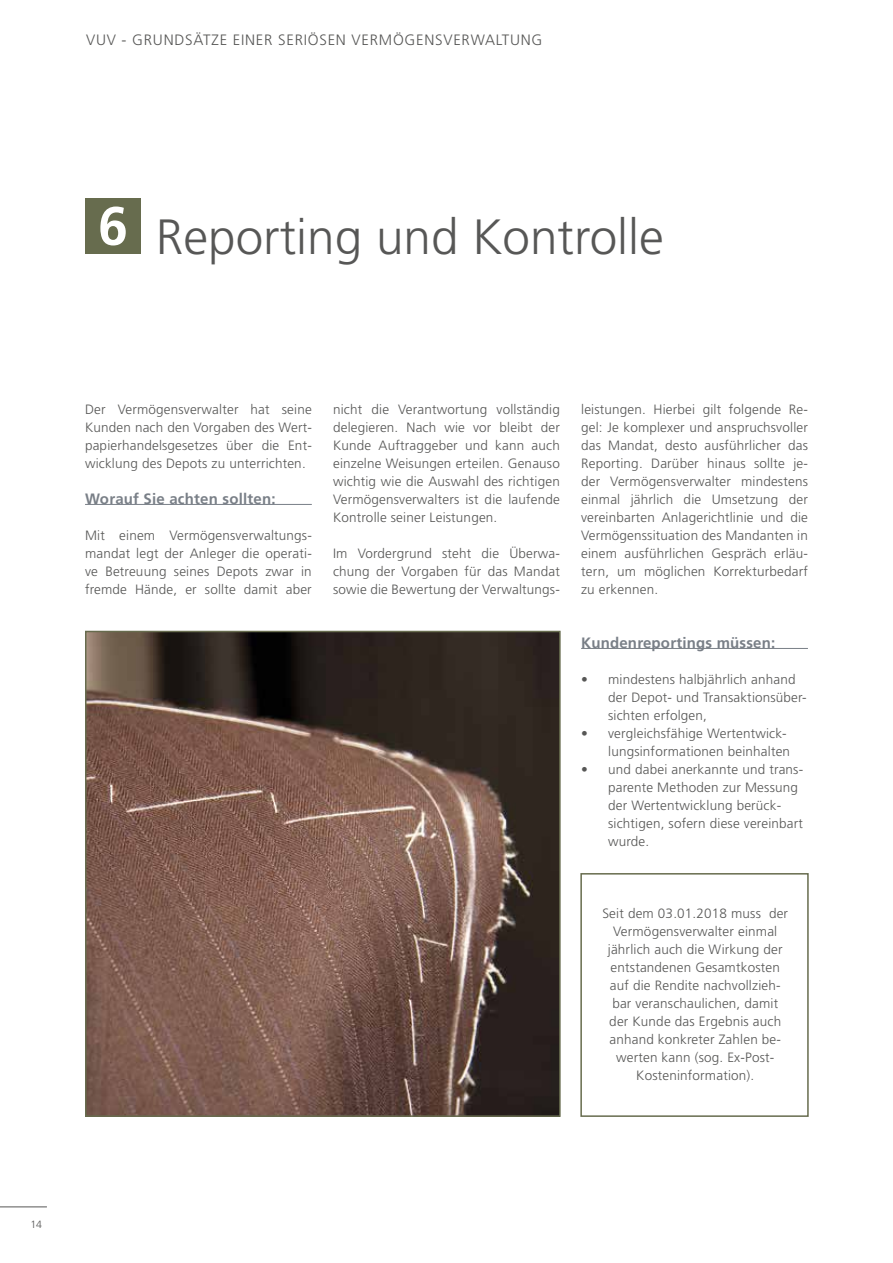
<style>
.page{position:relative;width:893px;height:1263px;background:#fff}
.page>*{position:absolute;margin:0;border:0;box-sizing:border-box;transform-origin:0 0}
.t1{font:300 49.5px "Frutiger LT Std";color:#575756}
.t2{font:700 15px "Frutiger LT Std";letter-spacing:.015em;color:#797f87}
.t3{font:300 15px "Frutiger LT Std";letter-spacing:.05em;color:#575756}
.t4{font:300 13.5px/18px "Frutiger LT Std";letter-spacing:.015em;color:#575756;text-align:justify}
.t5{font:300 10.5px "Frutiger LT Std";color:#575756}
</style>
<div class="page">
<hr style="left:0;top:1206px;width:47px;height:1px;background:#575756">
<hr style="left:85px;top:504px;width:227px;height:1px;background:#797f87">
<hr style="left:581px;top:648px;width:227px;height:1px;background:#797f87">
<img style="left:88px;top:634px;width:470px;height:480px">
<div style="left:85px;top:631px;width:476px;height:486px;border:2px solid #676c4e"></div>
<div style="left:85px;top:198px;width:55px;height:55px;background:#676c4e"></div>
<div style="left:580px;top:873px;width:229px;height:244px;border:2px solid #676c4e"></div>
<p class="t3" style="left:86px;top:32px;width:458px">VUV - GRUNDSÄTZE EINER SERIÖSEN VERMÖGENSVERWALTUNG</p>
<h1 class="t1" style="left:98px;top:209px;width:567px"><sup>6</sup> Reporting und Kontrolle</h1>
<p class="t4" style="left:85px;top:401px;width:228px">Der Vermögensverwalter hat seine Kunden nach den Vorgaben des Wert&shy;papierhandelsgesetzes über die Ent&shy;wicklung des Depots zu unterrichten.</p>
<p class="t2" style="left:85px;top:490px;width:192px">Worauf Sie achten sollten:</p>
<p class="t4" style="left:85px;top:527px;width:228px">Mit einem Vermögensverwaltungs&shy;mandat legt der Anleger die operati&shy;ve Betreuung seines Depots zwar in fremde Hände, er sollte damit aber</p>
<p class="t4" style="left:333px;top:401px;width:228px">nicht die Verantwortung vollständig delegieren. Nach wie vor bleibt der Kunde Auftraggeber und kann auch einzelne Weisungen erteilen. Genauso wichtig wie die Auswahl des richtigen Vermögensverwalters ist die laufende Kontrolle seiner Leistungen.</p>
<p class="t4" style="left:333px;top:545px;width:228px">Im Vordergrund steht die Überwa&shy;chung der Vorgaben für das Mandat sowie die Bewertung der Verwaltungs-</p>
<p class="t4" style="left:581px;top:401px;width:228px">leistungen. Hierbei gilt folgende Re&shy;gel: Je komplexer und anspruchsvoller das Mandat, desto ausführlicher das Reporting. Darüber hinaus sollte je&shy;der Vermögensverwalter mindestens einmal jährlich die Umsetzung der vereinbarten Anlagerichtlinie und die Vermögenssituation des Mandanten in einem ausführlichen Gespräch erläu&shy;tern, um möglichen Korrekturbedarf zu erkennen.</p>
<p class="t2" style="left:581px;top:634px;width:196px">Kundenreportings müssen:</p>
<p class="t4" style="left:608px;top:671px;width:200px;text-align:left;text-indent:-27px">• mindestens halbjährlich anhand der Depot- und Transaktionsüber&shy;sichten erfolgen,</p>
<p class="t4" style="left:581px;top:725px;width:210px;text-align:right">• vergleichsfähige Wertentwick&shy;lungsinformationen beinhalten</p>
<p class="t4" style="left:608px;top:761px;width:197px;text-align:left;text-indent:-27px">• und dabei anerkannte und trans&shy;parente Methoden zur Messung der Wertentwicklung berück&shy;sichtigen, sofern diese vereinbart wurde.</p>
<p class="t4" style="left:602px;top:905px;width:187px;text-align:center">Seit dem 03.01.2018 muss der<br>Vermögensverwalter einmal jährlich auch die Wirkung der entstandenen Gesamtkosten auf die Rendite nachvollzieh&shy;bar veranschaulichen, damit der Kunde das Ergebnis auch anhand konkreter Zahlen be&shy;werten kann (sog. Ex-Post-<br>Kosteninformation).</p>
<p class="t5" style="left:30px;top:1219px;width:13px">14</p>
</div>
